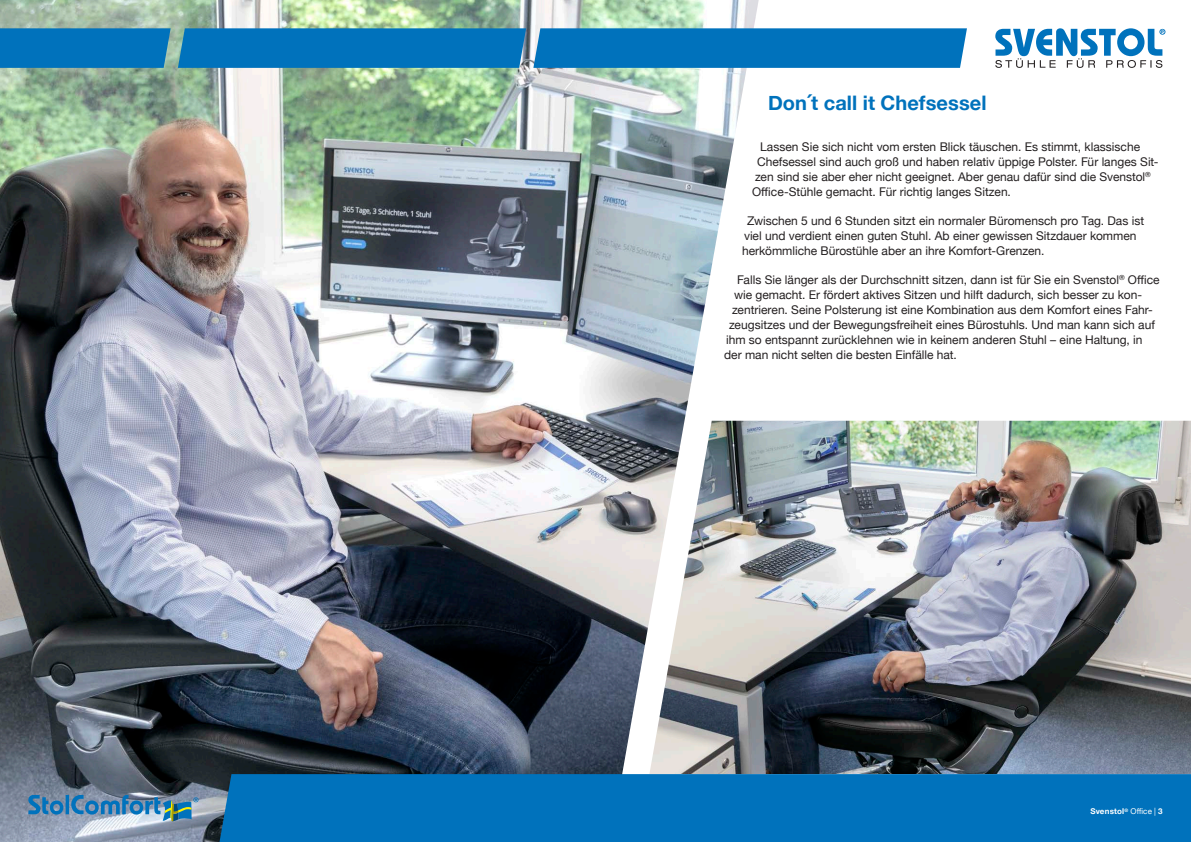
<style>
.page{position:relative;width:1191px;height:842px;background:#fff}
.page>*{position:absolute;margin:0;border:0;box-sizing:border-box;transform-origin:0 0}
.t1{font:700 20px "Helvetica Neue";letter-spacing:.005em;color:#0072bc}
.t2{font:12px/15px "Helvetica Neue";color:#231f20}
.t3{font:700 8px "Helvetica Neue";letter-spacing:.025em;color:#fff}
.s1{font-weight:400}
</style>
<div class="page">
<img style="left:0;top:0;width:758px;height:842px">
<img style="left:649px;top:421px;width:542px;height:353px">
<svg style="left:0;top:28px;width:171px;height:40px;background:#0574bb"></svg>
<svg style="left:178px;top:28px;width:348px;height:40px;background:#0574bb"></svg>
<div style="left:533px;top:28px;width:434px;height:40px;background:#0072bc"></div>
<svg style="left:28px;top:795px;width:170px;height:27px;background:#6995b4"></svg>
<div style="left:219px;top:774px;width:972px;height:68px;background:#0072bc"></div>
<svg style="left:995px;top:28px;width:170px;height:40px"></svg>
<h1 class="t1" style="left:768px;top:87px;width:220px">Don´t call it Chefsessel</h1>
<p class="t2" style="left:760px;top:140px;width:381px">Lassen Sie sich nicht vom ersten Blick täuschen. Es stimmt, klassische</p>
<p class="t2" style="left:757px;top:155px;width:403px">Chefsessel sind auch groß und haben relativ üppige Polster. Für langes Sit-</p>
<p class="t2" style="left:755px;top:170px;width:397px">zen sind sie aber eher nicht geeignet. Aber genau dafür sind die Svenstol<sup>®</sup></p>
<p class="t2" style="left:752px;top:185px;width:260px">Office-Stühle gemacht. Für richtig langes Sitzen.</p>
<p class="t2" style="left:742px;top:214px;width:404px;text-indent:5px">Zwischen 5 und 6 Stunden sitzt ein normaler Büromensch pro Tag. Das ist viel und verdient einen guten Stuhl. Ab einer gewissen Sitzdauer kommen herkömmliche Bürostühle aber an ihre Komfort-Grenzen.</p>
<p class="t2" style="left:737px;top:273px;width:424px">Falls Sie länger als der Durchschnitt sitzen, dann ist für Sie ein Svenstol<sup>®</sup> Office</p>
<p class="t2" style="left:734px;top:288px;width:409px">wie gemacht. Er fördert aktives Sitzen und hilft dadurch, sich besser zu kon-</p>
<p class="t2" style="left:732px;top:303px;width:422px">zentrieren. Seine Polsterung ist eine Kombination aus dem Komfort eines Fahr-</p>
<p class="t2" style="left:729px;top:318px;width:427px">zeugsitzes und der Bewegungsfreiheit eines Bürostuhls. Und man kann sich auf</p>
<p class="t2" style="left:726px;top:333px;width:418px">ihm so entspannt zurücklehnen wie in keinem anderen Stuhl – eine Haltung, in</p>
<p class="t2" style="left:724px;top:348px;width:234px">der man nicht selten die besten Einfälle hat.</p>
<p class="t3" style="left:1090px;top:805px;width:74px">Svenstol<sup>®</sup> <span class="s1">Office |</span> 3</p>
</div>
